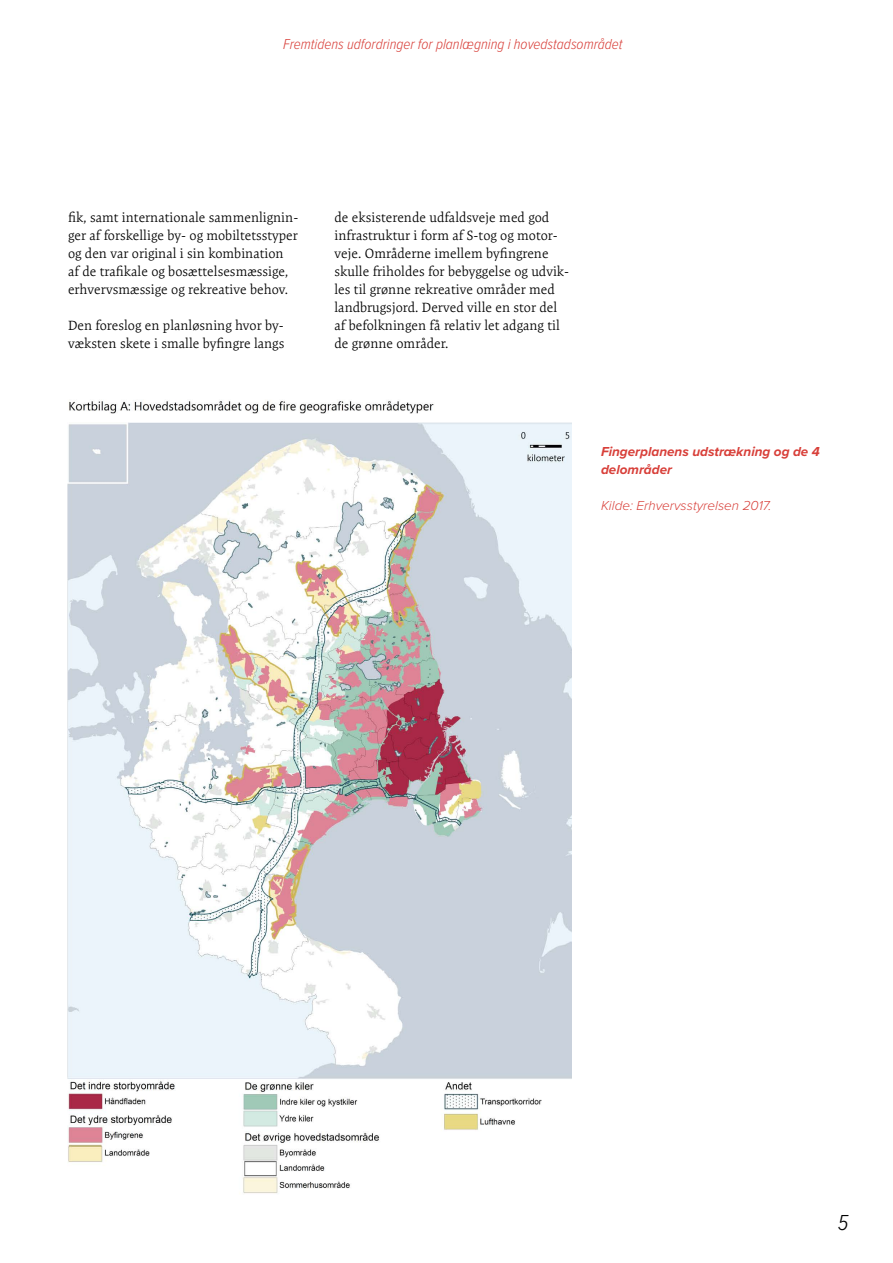
<style>
.page{position:relative;width:893px;height:1263px;background:#fff}
.page>*{position:absolute;margin:0;border:0;box-sizing:border-box;transform-origin:0 0}
.t1{font:italic 300 22.5px "Proxima Nova Cond";color:#000}
.t2{font:italic 300 15px "Proxima Nova Cond";color:#d83f39}
.t3{font:300 13.5px/18px "Expo Serif Pro";color:#000}
.t4{font:italic 700 13.5px/18px "Proxima Nova";color:#d83f39}
.t5{font:italic 300 13.5px "Proxima Nova";color:#d83f39}
</style>
<div class="page">
<img style="left:68px;top:400px;width:503px;height:794px">
<p class="t2" style="left:283px;top:33px;width:341px">Fremtidens udfordringer for planlægning i hovedstadsområdet</p>
<p class="t3" style="left:68px;top:208px;width:232px">fik, samt internationale sammenlignin&shy;ger af forskellige by- og mobiltetsstyper og den var original i sin kombination<br>af de trafikale og bosættelsesmæssige, erhvervsmæssige og rekreative behov.</p>
<p class="t3" style="left:68px;top:316px;width:218px">Den foreslog en planløsning hvor by&shy;væksten skete i smalle byfingre langs</p>
<p class="t3" style="left:334px;top:208px;width:236px">de eksisterende udfaldsveje med god infrastruktur i form af S-tog og motor&shy;veje. Områderne imellem byfingrene skulle friholdes for bebyggelse og udvik&shy;les til grønne rekreative områder med landbrugsjord. Derved ville en stor del af befolkningen få relativ let adgang til de grønne områder.</p>
<p class="t4" style="left:601px;top:442px;width:220px">Fingerplanens udstrækning og de 4 delområder</p>
<p class="t5" style="left:601px;top:495px;width:172px">Kilde: Erhvervsstyrelsen 2017.</p>
<h1 class="t1" style="left:838px;top:1205px;width:12px">5</h1>
</div>
